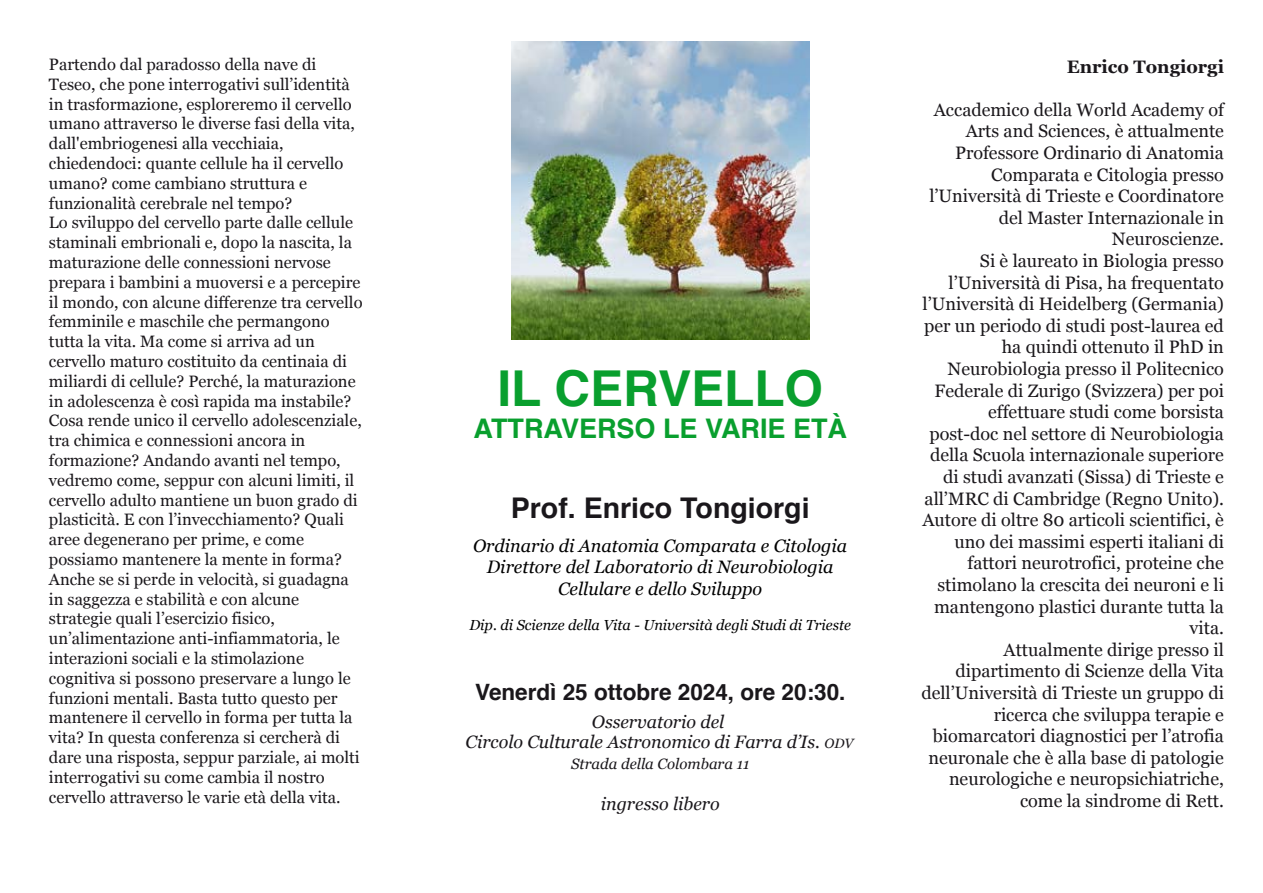
<style>
.page{position:relative;width:1263px;height:893px;background:#fff}
.page>*{position:absolute;margin:0;border:0;box-sizing:border-box;transform-origin:0 0}
.t1{font:700 49.5px "Helvetica";color:#099f2e}
.t2{font:700 28.5px "Helvetica";color:#1a171b}
.t3{font:700 27px "Helvetica";color:#099f2e}
.t4{font:700 22.5px "Helvetica";color:#1a171b}
.t5{font:18px/21.6px "Georgia";color:#1a171b;text-align:right}
.t6{font:italic 18px/21.6px "Georgia";color:#000;text-align:center}
.t7{font:italic 18px "Georgia";color:#1a171b}
.t8{font:700 18px "Georgia";color:#1a171b}
.t9{font:16.5px/19.8px "Georgia";color:#1a171b}
.t10{font:italic 15px "Georgia";color:#1a171b}
.t11{font:italic 14.55px "Georgia";color:#000}
.s1{font-size:13.5px}
</style>
<div class="page">
<img style="left:511px;top:42px;width:298px;height:297px">
<p class="t9" style="left:49px;top:54px;width:315px">Partendo dal paradosso della nave di Teseo, che pone interrogativi sull’identità in trasformazione, esploreremo il cervello umano attraverso le diverse fasi della vita, dall'embriogenesi alla vecchiaia, chiedendoci: quante cellule ha il cervello umano? come cambiano struttura e funzionalità cerebrale nel tempo?<br>Lo sviluppo del cervello parte dalle cellule staminali embrionali e, dopo la nascita, la maturazione delle connessioni nervose prepara i bambini a muoversi e a percepire il mondo, con alcune differenze tra cervello femminile e maschile che permangono tutta la vita. Ma come si arriva ad un cervello maturo costituito da centinaia di miliardi di cellule? Perché, la maturazione in adolescenza è così rapida ma instabile?<br>Cosa rende unico il cervello adolescenziale, tra chimica e connessioni ancora in formazione? Andando avanti nel tempo, vedremo come, seppur con alcuni limiti, il cervello adulto mantiene un buon grado di plasticità. E con l’invecchiamento? Quali aree degenerano per prime, e come possiamo mantenere la mente in forma?<br>Anche se si perde in velocità, si guadagna in saggezza e stabilità e con alcune strategie quali l’esercizio fisico, un’alimentazione anti-infiammatoria, le interazioni sociali e la stimolazione cognitiva si possono preservare a lungo le funzioni mentali. Basta tutto questo per mantenere il cervello in forma per tutta la vita? In questa conferenza si cercherà di dare una risposta, seppur parziale, ai molti interrogativi su come cambia il nostro cervello attraverso le varie età della vita.</p>
<h1 class="t1" style="left:498px;top:349px;width:327px">IL CERVELLO</h1>
<h3 class="t3" style="left:473px;top:406px;width:375px">ATTRAVERSO LE VARIE ETÀ</h3>
<h2 class="t2" style="left:511px;top:485px;width:300px">Prof. Enrico Tongiorgi</h2>
<p class="t6" style="left:473px;top:534px;width:376px">Ordinario di Anatomia Comparata e Citologia<br>Direttore del Laboratorio di Neurobiologia<br>Cellulare e dello Sviluppo</p>
<p class="t11" style="left:469px;top:614px;width:383px">Dip. di Scienze della Vita - Università degli Studi di Trieste</p>
<h3 class="t4" style="left:475px;top:673px;width:372px">Venerdì 25 ottobre 2024, ore 20:30.</h3>
<p class="t7" style="left:592px;top:708px;width:134px">Osservatorio del</p>
<p class="t10" style="left:571px;top:753px;width:180px">Strada della Colombara 11</p>
<p class="t7" style="left:601px;top:790px;width:121px">ingresso libero</p>
<p class="t7" style="left:465px;top:729px;width:389px">Circolo Culturale Astronomico di Farra d’Is. <span class="s1">ODV</span></p>
<p class="t8" style="left:1067px;top:53px;width:159px">Enrico Tongiorgi</p>
<p class="t5" style="left:921px;top:98px;width:304px">Accademico della World Academy of Arts and Sciences, è attualmente Professore Ordinario di Anatomia Comparata e Citologia presso l’Università di Trieste e Coordinatore del Master Internazionale in Neuroscienze.<br>Si è laureato in Biologia presso l’Università di Pisa, ha frequentato l’Università di Heidelberg (Germania) per un periodo di studi post-laurea ed ha quindi ottenuto il PhD in Neurobiologia presso il Politecnico Federale di Zurigo (Svizzera) per poi effettuare studi come borsista post-doc nel settore di Neurobiologia della Scuola internazionale superiore di studi avanzati (Sissa) di Trieste e all’MRC di Cambridge (Regno Unito).<br>Autore di oltre 80 articoli scientifici, è uno dei massimi esperti italiani di fattori neurotrofici, proteine che stimolano la crescita dei neuroni e li mantengono plastici durante tutta la vita.<br>Attualmente dirige presso il dipartimento di Scienze della Vita dell’Università di Trieste un gruppo di ricerca che sviluppa terapie e biomarcatori diagnostici per l’atrofia neuronale che è alla base di patologie neurologiche e neuropsichiatriche, come la sindrome di Rett.</p>
</div>
